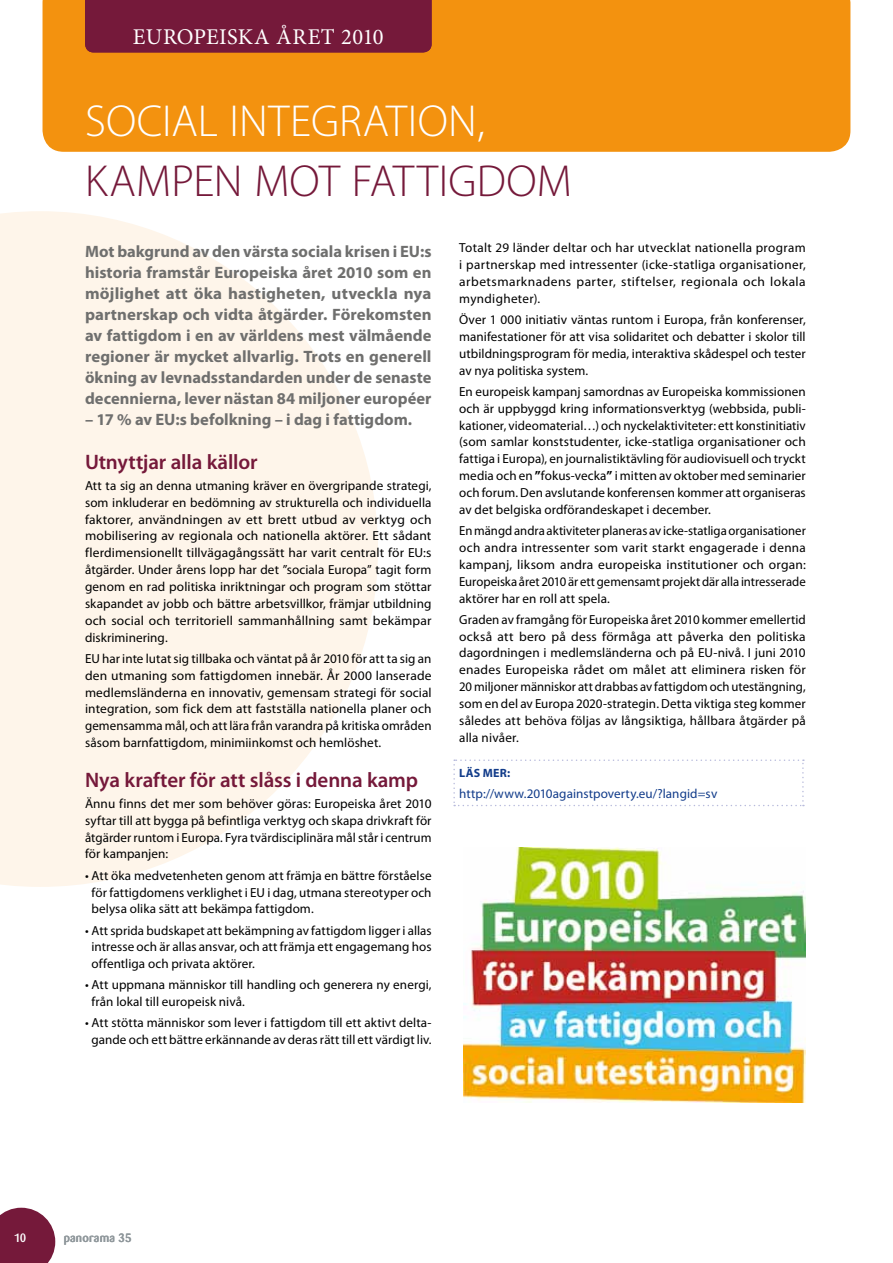
<style>
.page{position:relative;width:893px;height:1263px;background:#fff}
.page>*{position:absolute;margin:0;border:0;box-sizing:border-box;transform-origin:0 0}
.t1{font:300 45px "Myriad Pro";letter-spacing:.005em;color:#fff}
.t2{font:300 45px "Myriad Pro";letter-spacing:.005em;color:#75193a}
.t3{font:22.5px "Minion Pro";letter-spacing:.005em;color:#fff}
.t4{font:600 21px "Myriad Pro";letter-spacing:-.005em;color:#75193a}
.t5{font:700 16.5px/21px "Myriad Pro";color:#6f6f6e;text-align:justify}
.t6{font:13.2px/16.8px "Myriad Pro";letter-spacing:.005em;color:#000;text-align:justify}
.t7{font:13.2px "Myriad Pro";letter-spacing:.005em;color:#123c8a}
.t8{font:500 12px "Barmeno";letter-spacing:.02em;color:#90989c}
.t9{font:700 12px "Myriad Pro";color:#123c8a}
.t10{font:500 12px "Barmeno";color:#fff}
.s1{font-weight:700}
</style>
<div class="page">
<svg style="left:0;top:211px;width:378px;height:676px;background:#fef6ec"></svg>
<div style="left:43px;top:0;width:807px;height:152px;background:#f3920f"></div>
<svg style="left:0;top:1208px;width:55px;height:55px;background:#83314f"></svg>
<div style="left:85px;top:0;width:347px;height:52px;background:#75193a"></div>
<svg style="left:453px;top:759px;width:351px;height:47px"></svg>
<img style="left:464px;top:848px;width:341px;height:254px">
<h2 class="t3" style="left:133px;top:21px;width:252px">EUROPEISKA ÅRET 2010</h2>
<h1 class="t1" style="left:85px;top:96px;width:401px">SOCIAL INTEGRATION,</h1>
<h1 class="t2" style="left:85px;top:156px;width:488px">KAMPEN MOT FATTIGDOM</h1>
<p class="t5" style="left:85px;top:240px;width:348px">Mot bakgrund av den värsta sociala krisen i EU:s historia framstår Europeiska året 2010 som en möjlighet att öka hastigheten, utveckla nya partnerskap och vidta åtgärder. Förekomsten av fattigdom i en av världens mest välmående regioner är mycket allvarlig. Trots en generell ökning av levnadsstandarden under de senaste decennierna, lever nästan 84 miljoner européer</p>
<p class="t5" style="left:85px;top:408px;width:329px">– 17 % av EU:s befolkning – i dag i fattigdom.</p>
<h3 class="t4" style="left:85px;top:448px;width:174px">Utnyttjar alla källor</h3>
<p class="t6" style="left:85px;top:477px;width:348px">Att ta sig an denna utmaning kräver en övergripande strategi, som inkluderar en bedömning av strukturella och individuella faktorer, användningen av ett brett utbud av verktyg och mobilisering av regionala och nationella aktörer. Ett sådant flerdimensionellt tillvägagångssätt har varit centralt för EU:s åtgärder. Under årens lopp har det ”sociala Europa” tagit form genom en rad politiska inriktningar och program som stöttar skapandet av jobb och bättre arbetsvillkor, främjar utbildning och social och territoriell sammanhållning samt bekämpar diskriminering.</p>
<p class="t6" style="left:85px;top:650px;width:348px">EU har inte lutat sig tillbaka och väntat på år 2010 för att ta sig an den utmaning som fattigdomen innebär. År 2000 lanserade medlemsländerna en innovativ, gemensam strategi för social integration, som fick dem att fastställa nationella planer och gemensamma mål, och att lära från varandra på kritiska områden såsom barnfattigdom, minimiinkomst och hemlöshet.</p>
<h3 class="t4" style="left:85px;top:766px;width:335px">Nya krafter för att slåss i denna kamp</h3>
<p class="t6" style="left:85px;top:795px;width:348px">Ännu finns det mer som behöver göras: Europeiska året 2010 syftar till att bygga på befintliga verktyg och skapa drivkraft för åtgärder runtom i Europa. Fyra tvärdisciplinära mål står i centrum för kampanjen:</p>
<p class="t6" style="left:92px;top:866px;width:342px;text-indent:-6px">• Att öka medvetenheten genom att främja en bättre förståelse för fattigdomens verklighet i EU i dag, utmana stereotyper och belysa olika sätt att bekämpa fattigdom.</p>
<p class="t6" style="left:92px;top:921px;width:342px;text-indent:-6px">• Att sprida budskapet att bekämpning av fattigdom ligger i allas intresse och är allas ansvar, och att främja ett engagemang hos offentliga och privata aktörer.</p>
<p class="t6" style="left:92px;top:976px;width:342px;text-indent:-6px">• Att uppmana människor till handling och generera ny energi, från lokal till europeisk nivå.</p>
<p class="t6" style="left:85px;top:1014px;width:348px;text-align:center">• Att stötta människor som lever i fattigdom till ett aktivt delta&shy;gande och ett bättre erkännande av deras rätt till ett värdigt liv.</p>
<p class="t6" style="left:459px;top:239px;width:348px">Totalt 29 länder deltar och har utvecklat nationella program i partnerskap med intressenter (icke-statliga organisationer, arbetsmarknadens parter, stiftelser, regionala och lokala myndigheter).</p>
<p class="t6" style="left:459px;top:311px;width:348px">Över 1 000 initiativ väntas runtom i Europa, från konferenser, manifestationer för att visa solidaritet och debatter i skolor till utbildningsprogram för media, interaktiva skådespel och tester av nya politiska system.</p>
<p class="t6" style="left:459px;top:383px;width:348px">En europeisk kampanj samordnas av Europeiska kommissionen och är uppbyggd kring informationsverktyg (webbsida, publi&shy;kationer, videomaterial…) och nyckelaktiviteter: ett konstinitiativ (som samlar konststudenter, icke-statliga organisationer och fattiga i Europa), en journalistiktävling för audiovisuell och tryckt media och en <span class="s1">”</span>fokus-vecka<span class="s1">”</span> i mitten av oktober med seminarier och forum. Den avslutande konferensen kommer att organiseras av det belgiska ordförandeskapet i december.</p>
<p class="t6" style="left:459px;top:522px;width:348px">En mängd andra aktiviteter planeras av icke-statliga organisationer och andra intressenter som varit starkt engagerade i denna kampanj, liksom andra europeiska institutioner och organ:<br>Europeiska året 2010 är ett gemensamt projekt där alla intresserade aktörer har en roll att spela.</p>
<p class="t6" style="left:459px;top:611px;width:348px">Graden av framgång för Europeiska året 2010 kommer emellertid också att bero på dess förmåga att påverka den politiska dagordningen i medlemsländerna och på EU-nivå. I juni 2010 enades Europeiska rådet om målet att eliminera risken för 20 miljoner människor att drabbas av fattigdom och utestängning, som en del av Europa 2020-strategin. Detta viktiga steg kommer således att behöva följas av långsiktiga, hållbara åtgärder på alla nivåer.</p>
<p class="t9" style="left:459px;top:765px;width:33px">Läs mer</p>
<p class="t9" style="left:507px;top:765px;width:5px">:</p>
<p class="t7" style="left:459px;top:785px;width:260px">http://www.2010againstpoverty.eu/?langid=sv</p>
<p class="t10" style="left:14px;top:1231px;width:14px">10</p>
<p class="t8" style="left:64px;top:1230px;width:69px">panorama 35</p>
</div>
